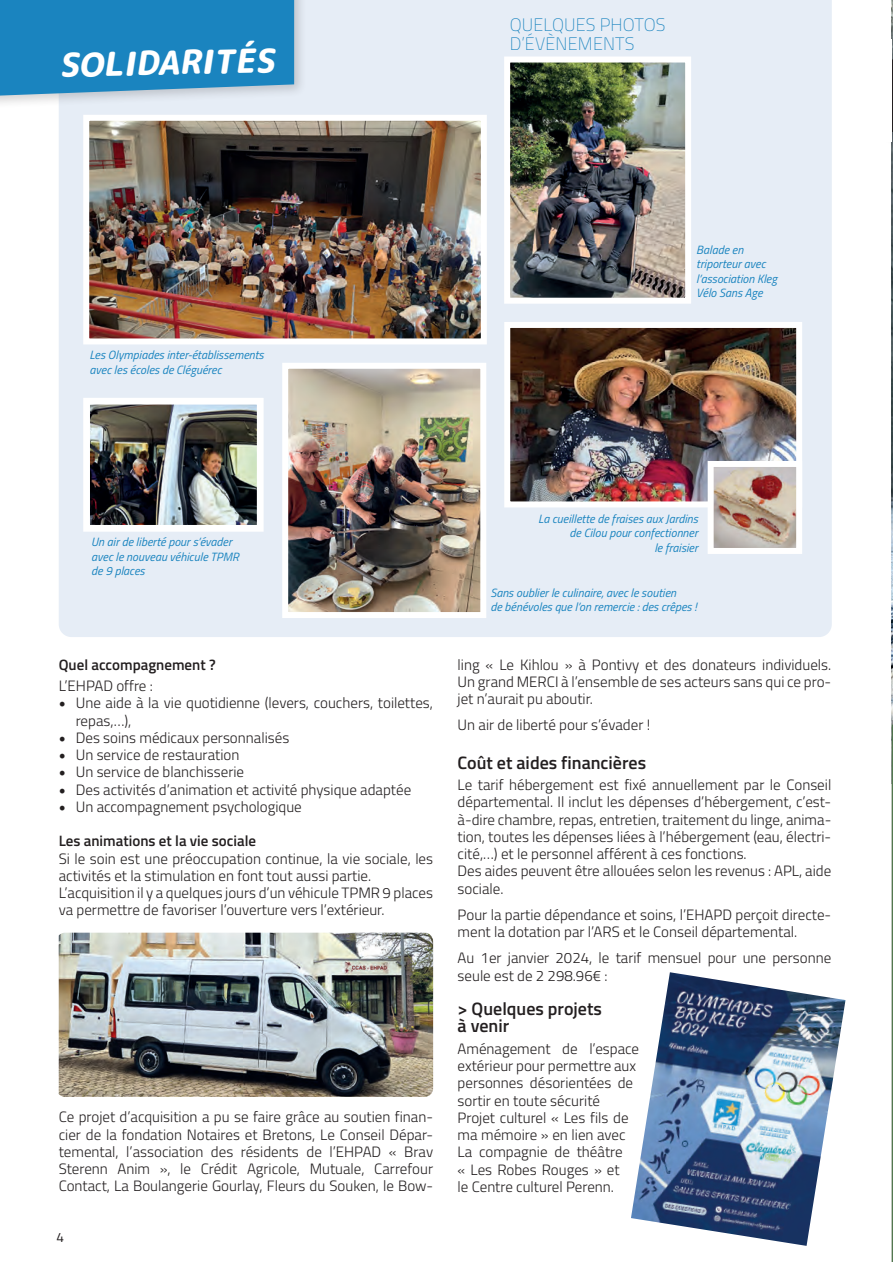
<style>
.page{position:relative;width:893px;height:1262px;background:#fff}
.page>*{position:absolute;margin:0;border:0;box-sizing:border-box;transform-origin:0 0}
.t1{font:italic 800 33px "Rounded Mplus 1 c";color:#fff}
.t2{font:600 18px/17.2px "Titillium";color:#231f20}
.t3{font:100 18px/19.5px "Titillium";letter-spacing:.01em;color:#1a84bf}
.t4{font:300 15px/17.2px "Titillium";color:#231f20}
.t5{font:600 15px "Titillium";color:#231f20}
.t6{font:13.5px "Titillium";color:#231f20}
.t7{font:italic 12px/14.4px "Titillium";color:#1a84bf}
.s1{font-family:"Minion Pro";font-weight:400;font-size:18px}
</style>
<div class="page">
<div style="left:59px;top:0;width:772px;height:637px;background:#e6edf6"></div>
<img style="left:891px;top:1px;width:1px;height:719px">
<div style="left:876px;top:57px;width:16px;height:90px;background:#fff"></div>
<div style="left:0;top:0;width:307px;height:110px;background:#231f20;opacity:.2"></div>
<img style="left:59px;top:932px;width:374px;height:165px">
<img style="left:511px;top:64px;width:173px;height:233px">
<div style="left:504px;top:57px;width:187px;height:247px;border:6px solid #fff"></div>
<img style="left:511px;top:329px;width:284px;height:171px">
<div style="left:504px;top:322px;width:298px;height:185px;border:6px solid #fff"></div>
<img style="left:90px;top:122px;width:390px;height:215px">
<div style="left:83px;top:115px;width:404px;height:229px;border:6px solid #fff"></div>
<img style="left:289px;top:370px;width:190px;height:241px">
<div style="left:282px;top:363px;width:204px;height:255px;border:6px solid #fff"></div>
<img style="left:91px;top:406px;width:164px;height:118px">
<div style="left:83px;top:398px;width:180px;height:134px;border:7px solid #fff"></div>
<img style="left:714px;top:468px;width:81px;height:79px">
<div style="left:707px;top:461px;width:95px;height:93px;border:6px solid #fff"></div>
<img style="left:631px;top:972px;width:214px;height:274px">
<div style="left:0;top:0;width:294px;height:96px;background:#1a84bf"></div>
<svg style="left:891px;top:724px;width:2px;height:538px"></svg>
<h1 class="t1" style="left:59px;top:41px;width:217px;rotate:-1deg">SOLIDARITÉS</h1>
<p class="t3" style="left:509px;top:14px;width:157px">QUELQUES PHOTOS<br>D’ÉVÈNEMENTS</p>
<p class="t7" style="left:90px;top:347px;width:176px">Les Olympiades inter-établissements avec les écoles de Cléguérec</p>
<p class="t7" style="left:696px;top:242px;width:82px">Balade en triporteur avec l’association Kleg<br>Vélo Sans Age</p>
<p class="t7" style="left:91px;top:534px;width:149px">Un air de liberté pour s’évader avec le nouveau véhicule TPMR de 9 places</p>
<p class="t5" style="left:59px;top:653px;width:158px">Quel accompagnement ?</p>
<p class="t4" style="left:59px;top:676px;width:96px">L’EHPAD offre :</p>
<p class="t4" style="left:76px;top:694px;width:359px;text-indent:-17px"><span class="s1">•</span> Une aide à la vie quotidienne (levers, couchers, toilettes, repas,…),</p>
<p class="t4" style="left:59px;top:728px;width:232px"><span class="s1">•</span> Des soins médicaux personnalisés</p>
<p class="t4" style="left:59px;top:745px;width:182px"><span class="s1">•</span> Un service de restauration</p>
<p class="t4" style="left:59px;top:763px;width:187px"><span class="s1">•</span> Un service de blanchisserie</p>
<p class="t4" style="left:59px;top:780px;width:354px"><span class="s1">•</span> Des activités d’animation et activité physique adaptée</p>
<p class="t4" style="left:59px;top:797px;width:245px"><span class="s1">•</span> Un accompagnement psychologique</p>
<p class="t5" style="left:59px;top:830px;width:199px">Les animations et la vie sociale</p>
<p class="t4" style="left:59px;top:849px;width:376px">Si le soin est une préoccupation continue, la vie sociale, les activités et la stimulation en font tout aussi partie.<br>L’acquisition il y a quelques jours d’un véhicule TPMR 9 places va permettre de favoriser l’ouverture vers l’extérieur.</p>
<p class="t4" style="left:59px;top:1108px;width:376px;text-align:justify">Ce projet d’acquisition a pu se faire grâce au soutien finan&shy;cier de la fondation Notaires et Bretons, Le Conseil Dépar&shy;temental, l’association des résidents de l’EHPAD « Brav Sterenn Anim », le Crédit Agricole, Mutuale, Carrefour Contact, La Boulangerie Gourlay, Fleurs du Souken, le Bow-</p>
<p class="t6" style="left:57px;top:1227px;width:9px">4</p>
<p class="t7" style="left:538px;top:511px;width:161px;text-align:right">La cueillette de fraises aux Jardins de Cilou pour confectionner<br>le fraisier</p>
<p class="t7" style="left:490px;top:585px;width:208px">Sans oublier le culinaire, avec le soutien<br>de bénévoles que l’on remercie : des crêpes !</p>
<p class="t4" style="left:457px;top:655px;width:375px;text-align:justify">ling « Le Kihlou » à Pontivy et des donateurs individuels.<br>Un grand MERCI à l’ensemble de ses acteurs sans qui ce pro&shy;jet n’aurait pu aboutir.</p>
<p class="t4" style="left:457px;top:716px;width:194px">Un air de liberté pour s’évader !</p>
<p class="t2" style="left:457px;top:753px;width:190px">Coût et aides financières</p>
<p class="t4" style="left:457px;top:775px;width:375px">Le tarif hébergement est fixé annuellement par le Conseil départemental. Il inclut les dépenses d’hébergement, c’est&shy;à-dire chambre, repas, entretien, traitement du linge, anima&shy;tion, toutes les dépenses liées à l’hébergement (eau, électri&shy;cité,…) et le personnel afférent à ces fonctions.<br>Des aides peuvent être allouées selon les revenus : APL, aide sociale.</p>
<p class="t4" style="left:457px;top:905px;width:375px">Pour la partie dépendance et soins, l’EHAPD perçoit directe&shy;ment la dotation par l’ARS et le Conseil départemental.</p>
<p class="t4" style="left:457px;top:949px;width:375px">Au 1er janvier 2024, le tarif mensuel pour une personne seule est de 2 298.96€ :</p>
<p class="t2" style="left:457px;top:999px;width:146px">&gt; Quelques projets à venir</p>
<p class="t4" style="left:457px;top:1039px;width:183px">Aménagement de l’espace extérieur pour permettre aux personnes désorientées de sortir en toute sécurité<br>Projet culturel « Les fils de ma mémoire » en lien avec<br>La compagnie de théâtre<br>« Les Robes Rouges » et<br>le Centre culturel Perenn.</p>
</div>
